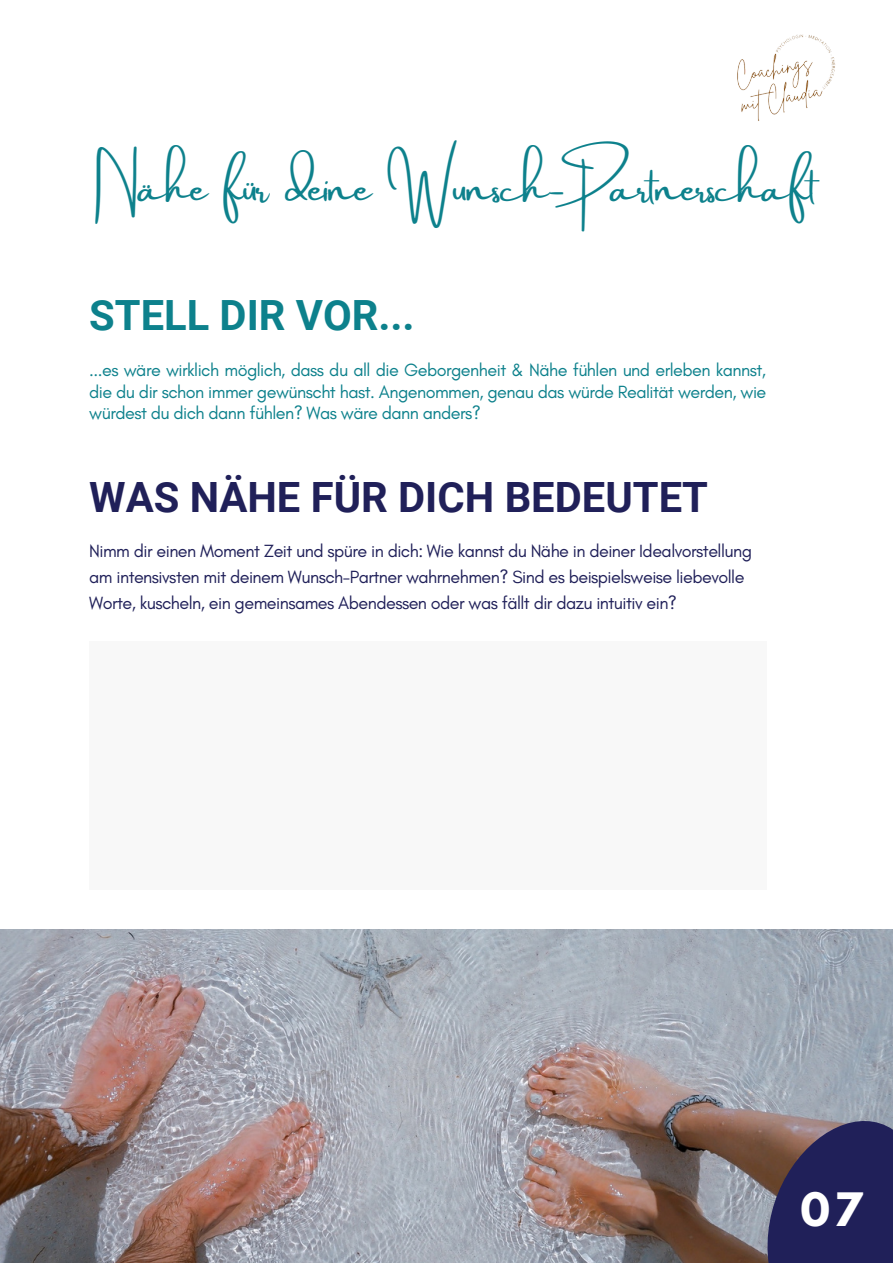
<style>
.page{position:relative;width:893px;height:1264px;background:#fff}
.page>*{position:absolute;margin:0;border:0;box-sizing:border-box;transform-origin:0 0}
.t1{font:700 41.7px "Roboto";color:#202059}
.t2{font:700 41.7px "Roboto";color:#0d818c}
.t3{font:700 40.8px "League Spartan";color:#fff}
.t4{font:40.5px "Amsterdam Two";letter-spacing:-.03em;color:#0d818c}
.t5{font:18px/26.2px "Glacial Indifference";letter-spacing:-.03em;color:#202059}
.t6{font:18px/21.3px "Glacial Indifference";letter-spacing:-.03em;color:#0d818c;text-align:justify}
</style>
<div class="page">
<img style="left:0;top:929px;width:892px;height:333px">
<svg style="left:766px;top:1120px;width:126px;height:142px;background:#332e5b"></svg>
<div style="left:89px;top:641px;width:677px;height:248px;background:#f8f8f8"></div>
<img style="left:737px;top:34px;width:99px;height:87px">
<p class="t4" style="left:97px;top:165px;width:721px">Nähe für deine Wunsch-Partnerschaft</p>
<p class="t2" style="left:89px;top:291px;width:327px">STELL DIR VOR...</p>
<p class="t6" style="left:89px;top:359px;width:678px">...es wäre wirklich möglich, dass du all die Geborgenheit &amp; Nähe fühlen und erleben kannst, die du dir schon immer gewünscht hast. Angenommen, genau das würde Realität werden, wie würdest du dich dann fühlen? Was wäre dann anders?</p>
<p class="t1" style="left:89px;top:473px;width:620px">WAS NÄHE FÜR DICH BEDEUTET</p>
<p class="t5" style="left:89px;top:537px;width:664px">Nimm dir einen Moment Zeit und spüre in dich: Wie kannst du Nähe in deiner Idealvorstellung am intensivsten mit deinem Wunsch-Partner wahrnehmen? Sind es beispielsweise liebevolle<br>Worte, kuscheln, ein gemeinsames Abendessen oder was fällt dir dazu intuitiv ein?</p>
<p class="t3" style="left:800px;top:1189px;width:63px">07</p>
</div>
